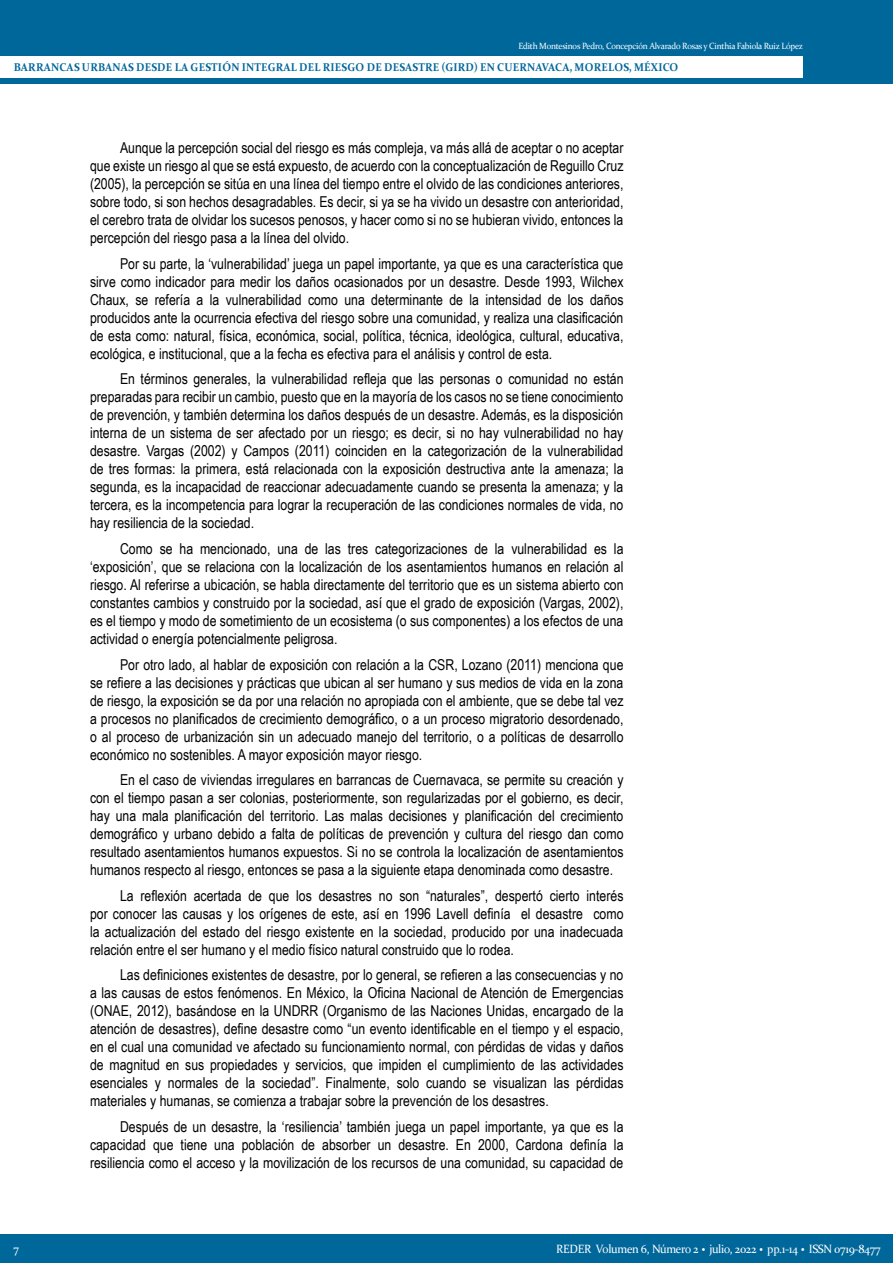
<style>
.page{position:relative;width:893px;height:1263px;background:#fff}
.page>*{position:absolute;margin:0;border:0;box-sizing:border-box;transform-origin:0 0}
.Cuerpo{font:15px/18px "Arial Narrow";color:#000;text-align:justify}
.t1{font:12px "Constantia";letter-spacing:-.025em;color:#fff;scale:.95 1}
.t2{font:700 11.25px "Constantia";letter-spacing:.02em;color:#00679b;scale:.95 1}
.t3{font:9px "Constantia";letter-spacing:-.025em;color:#fff;scale:.95 1}
.s1{font-weight:700;font-size:18px}
</style>
<div class="page">
<div style="left:0;top:0;width:893px;height:84px;background:#00679b"></div>
<div style="left:0;top:56px;width:803px;height:22px;background:#fff"></div>
<div style="left:0;top:1234px;width:893px;height:29px;background:#00679b"></div>
<p class="t3" style="left:518px;top:40px;width:301px">Edith Montesinos Pedro, Concepción Alvarado Rosas y Cinthia Fabiola Ruiz López</p>
<p class="t2" style="left:14px;top:60px;width:701px">BARRANCAS URBANAS DESDE LA GESTIÓN INTEGRAL DEL RIESGO DE DESASTRE (GIRD) EN CUERNAVACA, MORELOS, MÉXICO</p>
<p class="Cuerpo" style="left:90px;top:139px;width:535px;text-indent:30px">Aunque la percepción social del riesgo es más compleja, va más allá de aceptar o no aceptar que existe un riesgo al que se está expuesto, de acuerdo con la conceptualización de Reguillo Cruz (2005), la percepción se sitúa en una línea del tiempo entre el olvido de las condiciones anteriores, sobre todo, si son hechos desagradables. Es decir, si ya se ha vivido un desastre con anterioridad, el cerebro trata de olvidar los sucesos penosos, y hacer como si no se hubieran vivido, entonces la percepción del riesgo pasa a la línea del olvido.</p>
<p class="Cuerpo" style="left:90px;top:254px;width:535px;text-indent:30px">Por su parte, la ‘vulnerabilidad’ juega un papel importante, ya que es una característica que sirve como indicador para medir los daños ocasionados por un desastre. Desde 1993, Wilchex Chaux, se refería a la vulnerabilidad como una determinante de la intensidad de los daños producidos ante la ocurrencia efectiva del riesgo sobre una comunidad, y realiza una clasificación de esta como: natural, física, económica, social, política, técnica, ideológica, cultural, educativa, ecológica, e institucional, que a la fecha es efectiva para el análisis y control de esta.</p>
<p class="Cuerpo" style="left:90px;top:370px;width:535px;text-indent:30px">En términos generales, la vulnerabilidad refleja que las personas o comunidad no están preparadas para recibir un cambio, puesto que en la mayoría de los casos no se tiene conocimiento de prevención, y también determina los daños después de un desastre. Además, es la disposición interna de un sistema de ser afectado por un riesgo; es decir, si no hay vulnerabilidad no hay desastre. Vargas (2002) y Campos (2011) coinciden en la categorización de la vulnerabilidad de tres formas: la primera, está relacionada con la exposición destructiva ante la amenaza; la segunda, es la incapacidad de reaccionar adecuadamente cuando se presenta la amenaza; y la tercera, es la incompetencia para lograr la recuperación de las condiciones normales de vida, no hay resiliencia de la sociedad.</p>
<p class="Cuerpo" style="left:90px;top:539px;width:535px;text-indent:30px">Como se ha mencionado, una de las tres categorizaciones de la vulnerabilidad es la ‘exposición’, que se relaciona con la localización de los asentamientos humanos en relación al riesgo. Al referirse a ubicación, se habla directamente del territorio que es un sistema abierto con constantes cambios y construido por la sociedad, así que el grado de exposición (Vargas, 2002), es el tiempo y modo de sometimiento de un ecosistema (o sus componentes) a los efectos de una actividad o energía potencialmente peligrosa.</p>
<p class="Cuerpo" style="left:90px;top:655px;width:535px;text-indent:30px">Por otro lado, al hablar de exposición con relación a la CSR, Lozano (2011) menciona que se refiere a las decisiones y prácticas que ubican al ser humano y sus medios de vida en la zona de riesgo, la exposición se da por una relación no apropiada con el ambiente, que se debe tal vez a procesos no planificados de crecimiento demográfico, o a un proceso migratorio desordenado, o al proceso de urbanización sin un adecuado manejo del territorio, o a políticas de desarrollo económico no sostenibles. A mayor exposición mayor riesgo.</p>
<p class="Cuerpo" style="left:90px;top:770px;width:535px;text-indent:30px">En el caso de viviendas irregulares en barrancas de Cuernavaca, se permite su creación y con el tiempo pasan a ser colonias, posteriormente, son regularizadas por el gobierno, es decir, hay una mala planificación del territorio. Las malas decisiones y planificación del crecimiento demográfico y urbano debido a falta de políticas de prevención y cultura del riesgo dan como resultado asentamientos humanos expuestos. Si no se controla la localización de asentamientos humanos respecto al riesgo, entonces se pasa a la siguiente etapa denominada como desastre.</p>
<p class="Cuerpo" style="left:90px;top:886px;width:535px;text-indent:30px">La reflexión acertada de que los desastres no son “naturales”, despertó cierto interés por conocer las causas y los orígenes de este, así en 1996 Lavell definía el desastre como la actualización del estado del riesgo existente en la sociedad, producido por una inadecuada relación entre el ser humano y el medio físico natural construido que lo rodea.</p>
<p class="Cuerpo" style="left:90px;top:965px;width:535px;text-indent:30px">Las definiciones existentes de desastre, por lo general, se refieren a las consecuencias y no a las causas de estos fenómenos. En México, la Oficina Nacional de Atención de Emergencias (ONAE, 2012), basándose en la UNDRR (Organismo de las Naciones Unidas, encargado de la atención de desastres), define desastre como “un evento identificable en el tiempo y el espacio, en el cual una comunidad ve afectado su funcionamiento normal, con pérdidas de vidas y daños de magnitud en sus propiedades y servicios, que impiden el cumplimiento de las actividades esenciales y normales de la sociedad”. Finalmente, solo cuando se visualizan las pérdidas materiales y humanas, se comienza a trabajar sobre la prevención de los desastres.</p>
<p class="Cuerpo" style="left:90px;top:1117px;width:535px;text-indent:30px">Después de un desastre, la ‘resiliencia’ también juega un papel importante, ya que es la capacidad que tiene una población de absorber un desastre. En 2000, Cardona definía la resiliencia como el acceso y la movilización de los recursos de una comunidad, su capacidad de</p>
<p class="t1" style="left:14px;top:1241px;width:7px">7</p>
<p class="t1" style="left:556px;top:1240px;width:343px">REDER Volumen 6, Número 2 <span class="s1">·</span> julio, 2022 <span class="s1">·</span> pp.1-14 <span class="s1">·</span> ISSN 0719-8477</p>
</div>
